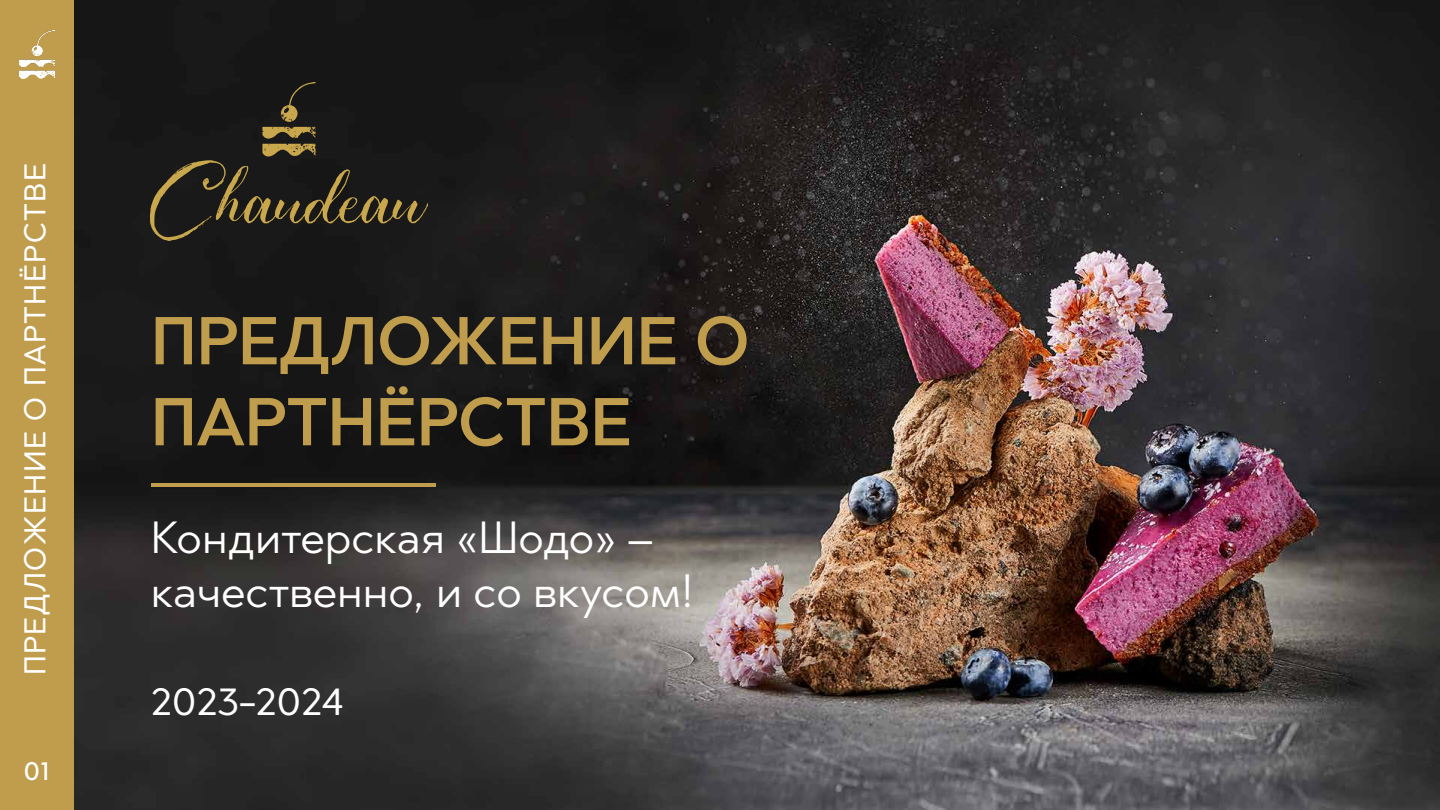
<style>
.page{position:relative;width:1440px;height:810px;background:#fff}
.page>*{position:absolute;margin:0;border:0;box-sizing:border-box;transform-origin:0 0}
.t1{font:600 67.5px/81px "Abrade";color:#bf9d4d}
.t2{font:45px/54px "Abrade";color:#fff}
.t3{font:500 30px "Abrade";letter-spacing:.05em;color:#fff}
</style>
<div class="page">
<img style="left:74px;top:0;width:1366px;height:810px">
<img style="left:151px;top:82px;width:277px;height:176px">
<hr style="left:151px;top:483px;width:285px;height:3px;background:#bf9d4d">
<div style="left:0;top:0;width:74px;height:810px;background:#bf9d4d"></div>
<img style="left:19px;top:30px;width:35px;height:49px">
<p class="t3" style="left:15px;top:675px;width:513px;rotate:-90deg">ПРЕДЛОЖЕНИЕ О ПАРТНЁРСТВЕ</p>
<p class="t3" style="left:24px;top:750px;width:27px">01</p>
<h1 class="t1" style="left:151px;top:299px;width:600px">ПРЕДЛОЖЕНИЕ О<br>ПАРТНЁРСТВЕ</h1>
<p class="t2" style="left:151px;top:510px;width:544px">Кондитерская «Шодо» – качественно, и со вкусом!</p>
<p class="t2" style="left:151px;top:672px;width:194px">2023-2024</p>
</div>
